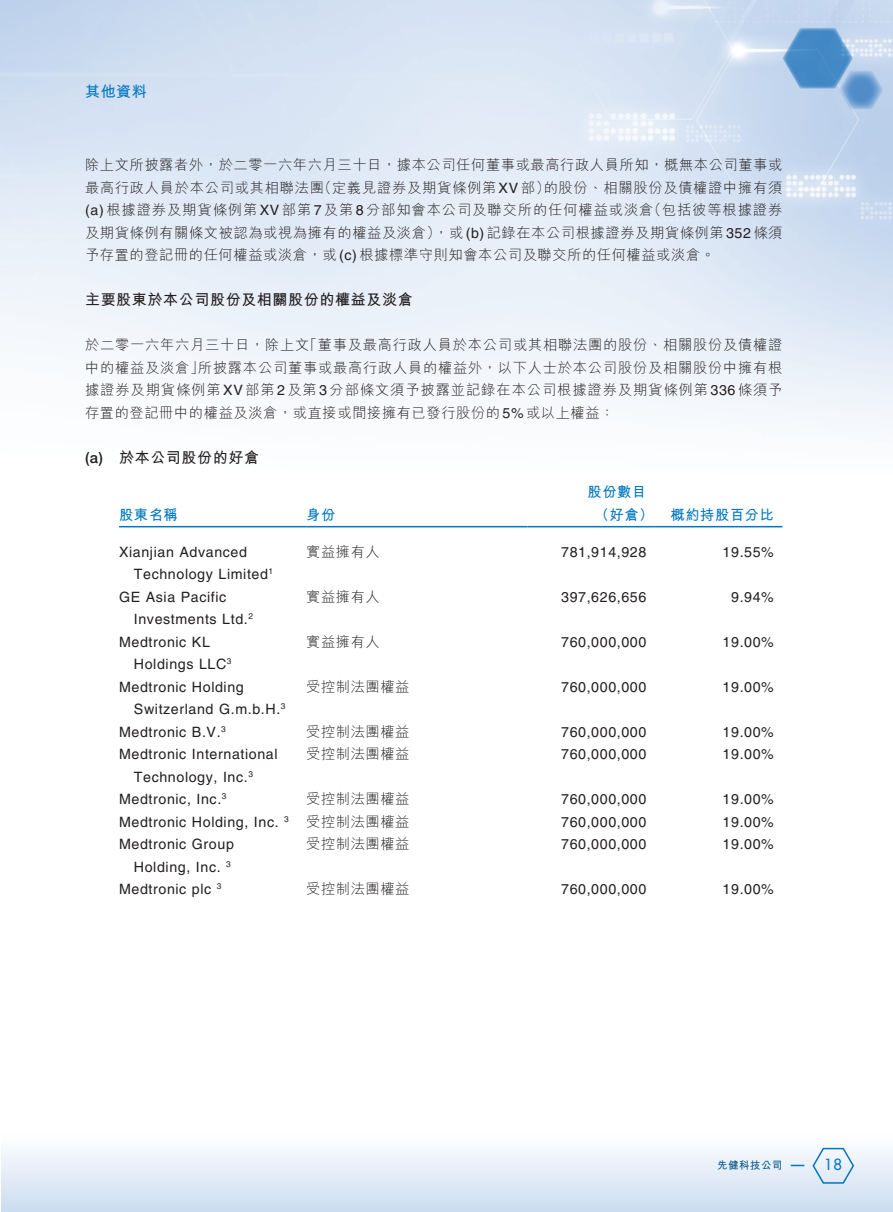
<style>
.page{position:relative;width:893px;height:1212px;background:#fff}
.page>*{position:absolute;margin:0;border:0;box-sizing:border-box;transform-origin:0 0}
._3__標題{font:700 15px "M Hei HK";letter-spacing:.04em;color:#231f20}
.t1{font:700 15px "M Hei HK";color:#0077c0}
._3__標題-2{font:500 15px "Helvetica Neue LT Std";color:#231f20}
.t2{font:500 15px "Futura Std";color:#0077c0}
._1__內文{font:14.25px "Helvetica LT Std";letter-spacing:.04em;color:#231f20}
._1__內文-2{font:300 14.25px/22.5px "M Hei HK";letter-spacing:.04em;color:#231f20}
._1__內文-3{font:300 14.25px/22.5px "M Hei HK";letter-spacing:.065em;color:#231f20}
._1__內文-4{font:700 14.25px "M Hei HK";letter-spacing:.04em;color:#0077c0}
.t3{font:700 10.5px "M Hei HK";letter-spacing:.04em;color:#005389}
._1__內文-5{font:8.25px "Helvetica LT Std";color:#231f20}
.s1{font-family:"Helvetica LT Std";font-weight:400}
.s2{font-size:14.25px}
</style>
<div class="page">
<svg style="left:782px;top:28px;width:101px;height:81px;background:#88b2db"></svg>
<div style="left:1px;top:1132px;width:892px;height:80px;background:linear-gradient(to bottom,#fff,#cddcf1)"></div>
<svg style="left:812px;top:1146px;width:43px;height:38px"></svg>
<svg style="left:791px;top:1165px;width:13px;height:1px"></svg>
<hr style="left:119px;top:526px;width:187px;height:1px;background:#0077c0">
<hr style="left:306px;top:526px;width:221px;height:1px;background:#0077c0">
<hr style="left:527px;top:526px;width:128px;height:1px;background:#0077c0">
<hr style="left:655px;top:526px;width:127px;height:1px;background:#0077c0">
<p class="t1" style="left:85px;top:81px;width:63px">其他資料</p>
<p class="_1__內文-2" style="left:85px;top:153px;width:699px;text-align:right">除上文所披露者外，於二零一六年六月三十日，據本公司任何董事或最高行政人員所知，概無本公司董事或的股份、相關股份及債權證中擁有須</p>
<p class="_1__內文-2" style="left:85px;top:176px;width:240px">最高行政人員於本公司或其相聯法團</p>
<p class="_1__內文-2" style="left:317px;top:176px;width:234px">（定義見證券及期貨條例第<span class="s1">XV</span>部）</p>
<p class="_1__內文-3" style="left:647px;top:198px;width:137px">（包括彼等根據證券</p>
<p class="_1__內文-2" style="left:85px;top:198px;width:699px"><span class="s1">a( )</span>根據證券及期貨條例第<span class="s1">XV</span>部第<span class="s1">7</span>及第<span class="s1">8</span>分部知會本公司及聯交所的任何權益或淡倉<br>及期貨條例有關條文被認為或視為擁有的權益及淡倉，）或 <span class="s1">)b(</span> 記錄在本公司根據證券及期貨條例第<span class="s1">352</span>條須予存置的登記冊的任何權益或淡倉，或 <span class="s1">)c(</span> 根據標準守則知會本公司及聯交所的任何權益或淡倉。</p>
<p class="_3__標題" style="left:85px;top:289px;width:329px">主要股東於本公司股份及相關股份的權益及淡倉</p>
<p class="_1__內文-2" style="left:303px;top:333px;width:481px">「董事及最高行政人員於本公司或其相聯法團的股份、相關股份及債權證</p>
<p class="_1__內文-2" style="left:198px;top:333px;width:586px;text-indent:-113px">於二零一六年六月三十日，除上文<br>所披露本公司董事或最高行政人員的權益外，以下人士於本公司股份及相關股份中擁有根</p>
<p class="_1__內文-3" style="left:85px;top:356px;width:699px">中的權益及淡倉」<br>據證券及期貨條例第<span class="s1">XV</span>部第<span class="s1">2</span>及第<span class="s1">3</span>分部條文須予披露並記錄在本公司根據證券及期貨條例第<span class="s1">336</span>條須予存置的登記冊中的權益及淡倉，或直接或間接擁有已發行股份的<span class="s1">5%</span>或以上權益：</p>
<p class="_3__標題" style="left:119px;top:446px;width:142px">於本公司股份的好倉</p>
<p class="_3__標題-2" style="left:85px;top:448px;width:19px">a( )</p>
<p class="_1__內文-4" style="left:588px;top:481px;width:60px">股份數目</p>
<p class="_1__內文-4" style="left:119px;top:504px;width:60px">股東名稱</p>
<p class="_1__內文-4" style="left:306px;top:504px;width:31px">身份</p>
<p class="_1__內文-4" style="left:595px;top:504px;width:60px">（好倉）</p>
<p class="_1__內文-4" style="left:671px;top:504px;width:105px">概約持股百分比</p>
<p class="_1__內文" style="left:119px;top:543px;width:129px">Xianjian Advanced</p>
<p class="_1__內文-2" style="left:306px;top:540px;width:75px">實益擁有人</p>
<p class="_1__內文" style="left:561px;top:543px;width:87px">781,914,928</p>
<p class="_1__內文" style="left:723px;top:543px;width:53px">19.55%</p>
<p class="_1__內文-5" style="left:269px;top:567px;width:6px">1</p>
<p class="_1__內文" style="left:134px;top:566px;width:136px">Technology Limited</p>
<p class="_1__內文" style="left:119px;top:588px;width:109px">GE Asia Pacific</p>
<p class="_1__內文" style="left:134px;top:611px;width:121px">Investments Ltd.<sup>2</sup></p>
<p class="_1__內文-2" style="left:306px;top:585px;width:75px">實益擁有人</p>
<p class="_1__內文" style="left:561px;top:588px;width:87px">397,626,656</p>
<p class="_1__內文" style="left:731px;top:588px;width:44px">9.94%</p>
<p class="_1__內文" style="left:119px;top:633px;width:92px">Medtronic KL</p>
<p class="_1__內文-2" style="left:306px;top:630px;width:75px">實益擁有人</p>
<p class="_1__內文" style="left:561px;top:633px;width:87px">760,000,000</p>
<p class="_1__內文" style="left:723px;top:633px;width:53px">19.00%</p>
<p class="_1__內文-5" style="left:227px;top:657px;width:6px">3</p>
<p class="_1__內文" style="left:134px;top:656px;width:94px">Holdings LLC</p>
<p class="_1__內文" style="left:119px;top:678px;width:126px">Medtronic Holding</p>
<p class="_1__內文" style="left:134px;top:701px;width:153px">Switzerland G m. H.b. . <sup>3</sup></p>
<p class="_1__內文-2" style="left:306px;top:675px;width:105px">受控制法團權益</p>
<p class="_1__內文" style="left:561px;top:678px;width:87px">760,000,000</p>
<p class="_1__內文" style="left:723px;top:678px;width:53px">19.00%</p>
<p class="_1__內文" style="left:119px;top:723px;width:108px">Medtronic B V. .<sup>3</sup></p>
<p class="_1__內文-2" style="left:306px;top:720px;width:105px">受控制法團權益</p>
<p class="_1__內文" style="left:561px;top:723px;width:87px">760,000,000</p>
<p class="_1__內文" style="left:723px;top:723px;width:53px">19.00%</p>
<p class="_1__內文" style="left:119px;top:746px;width:160px">Medtronic International</p>
<p class="_1__內文" style="left:134px;top:768px;width:121px">Technology, Inc.<sup>3</sup></p>
<p class="_1__內文-2" style="left:306px;top:742px;width:105px">受控制法團權益</p>
<p class="_1__內文" style="left:561px;top:746px;width:87px">760,000,000</p>
<p class="_1__內文" style="left:723px;top:746px;width:53px">19.00%</p>
<p class="_1__內文" style="left:119px;top:791px;width:109px">Medtronic, Inc.<sup>3</sup></p>
<p class="_1__內文-2" style="left:306px;top:787px;width:105px">受控制法團權益</p>
<p class="_1__內文" style="left:561px;top:791px;width:87px">760,000,000</p>
<p class="_1__內文" style="left:723px;top:791px;width:53px">19.00%</p>
<p class="_1__內文-5" style="left:275px;top:814px;width:16px">3<span class="s2">.</span></p>
<p class="_1__內文" style="left:119px;top:813px;width:157px">Medtronic Holding, Inc</p>
<p class="_1__內文-2" style="left:306px;top:810px;width:105px">受控制法團權益</p>
<p class="_1__內文" style="left:561px;top:813px;width:87px">760,000,000</p>
<p class="_1__內文" style="left:723px;top:813px;width:53px">19.00%</p>
<p class="_1__內文" style="left:119px;top:836px;width:116px">Medtronic Group</p>
<p class="_1__內文-5" style="left:217px;top:859px;width:16px">3<span class="s2">.</span></p>
<p class="_1__內文" style="left:134px;top:858px;width:84px">Holding, Inc</p>
<p class="_1__內文-2" style="left:306px;top:832px;width:105px">受控制法團權益</p>
<p class="_1__內文" style="left:561px;top:836px;width:87px">760,000,000</p>
<p class="_1__內文" style="left:723px;top:836px;width:53px">19.00%</p>
<p class="_1__內文-5" style="left:217px;top:882px;width:6px">3</p>
<p class="_1__內文" style="left:119px;top:881px;width:94px">Medtronic plc</p>
<p class="_1__內文-2" style="left:306px;top:877px;width:105px">受控制法團權益</p>
<p class="_1__內文" style="left:561px;top:881px;width:87px">760,000,000</p>
<p class="_1__內文" style="left:723px;top:881px;width:53px">19.00%</p>
<p class="t3" style="left:717px;top:1158px;width:67px">先健科技公司</p>
<p class="t2" style="left:824px;top:1155px;width:19px">18</p>
</div>
